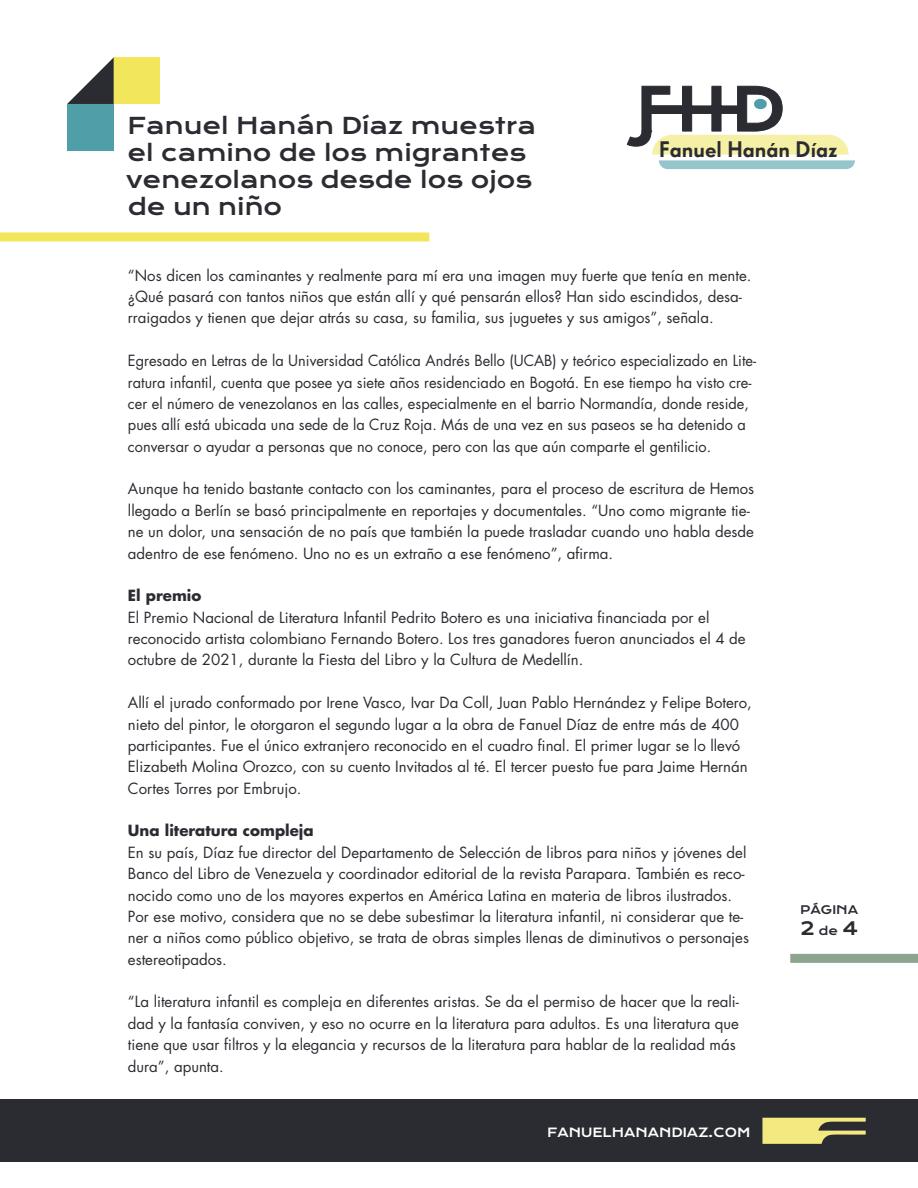
<style>
.page{position:relative;width:918px;height:1188px;background:#fff}
.page>*{position:absolute;margin:0;border:0;box-sizing:border-box;transform-origin:0 0}
.t1{font:22.5px/27px "Krona One";color:#2b2c32}
.t2{font:500 21.9px "Super Grotesk A";color:#2b2c32}
.t3{font:18px "Krona One";color:#2b2c32}
.t4{font:15px/21.3px "Futura Std";color:#2b2c32}
.t5{font:700 15px "Futura Std";color:#2b2c32}
.t6{font:12.3px "Krona One";color:#fff}
.t7{font:11.55px "Krona One";color:#2b2c32}
.s1{font-size:11.55px}
</style>
<div class="page">
<div style="left:0;top:1100px;width:918px;height:62px;background:#2b2c32"></div>
<svg style="left:626px;top:85px;width:229px;height:84px"></svg>
<svg style="left:762px;top:1118px;width:104px;height:26px"></svg>
<div style="left:790px;top:954px;width:128px;height:9px;background:#8ba58e"></div>
<div style="left:67px;top:104px;width:47px;height:47px;background:#509fa8"></div>
<div style="left:114px;top:57px;width:46px;height:47px;background:#f2e65d"></div>
<svg style="left:67px;top:57px;width:47px;height:47px"></svg>
<div style="left:0;top:232px;width:429px;height:10px;background:#f2e65d"></div>
<p class="t1" style="left:126px;top:112px;width:412px">Fanuel Hanán Díaz muestra el camino de los migrantes venezolanos desde los ojos de un niño</p>
<p class="t2" style="left:659px;top:136px;width:180px">Fanuel Hanán Díaz</p>
<p class="t4" style="left:128px;top:265px;width:625px">“Nos dicen los caminantes y realmente para mí era una imagen muy fuerte que tenía en mente. ¿Qué pasará con tantos niños que están allí y qué pensarán ellos? Han sido escindidos, desa&shy;rraigados y tienen que dejar atrás su casa, su familia, sus juguetes y sus amigos”, señala.</p>
<p class="t4" style="left:128px;top:350px;width:630px">Egresado en Letras de la Universidad Católica Andrés Bello (UCAB) y teórico especializado en Lite&shy;ratura infantil, cuenta que posee ya siete años residenciado en Bogotá. En ese tiempo ha visto cre&shy;cer el número de venezolanos en las calles, especialmente en el barrio Normandía, donde reside, pues allí está ubicada una sede de la Cruz Roja. Más de una vez en sus paseos se ha detenido a conversar o ayudar a personas que no conoce, pero con las que aún comparte el gentilicio.</p>
<p class="t4" style="left:128px;top:478px;width:628px">Aunque ha tenido bastante contacto con los caminantes, para el proceso de escritura de Hemos llegado a Berlín se basó principalmente en reportajes y documentales. “Uno como migrante tie&shy;ne un dolor, una sensación de no país que también la puede trasladar cuando uno habla desde adentro de ese fenómeno. Uno no es un extraño a ese fenómeno”, afirma.</p>
<p class="t5" style="left:128px;top:586px;width:75px">El premio</p>
<p class="t4" style="left:128px;top:607px;width:619px">El Premio Nacional de Literatura Infantil Pedrito Botero es una iniciativa financiada por el reconocido artista colombiano Fernando Botero. Los tres ganadores fueron anunciados el 4 de octubre de 2021, durante la Fiesta del Libro y la Cultura de Medellín.</p>
<p class="t4" style="left:128px;top:692px;width:625px">Allí el jurado conformado por Irene Vasco, Ivar Da Coll, Juan Pablo Hernández y Felipe Botero, nieto del pintor, le otorgaron el segundo lugar a la obra de Fanuel Díaz de entre más de 400 participantes. Fue el único extranjero reconocido en el cuadro final. El primer lugar se lo llevó Elizabeth Molina Orozco, con su cuento Invitados al té. El tercer puesto fue para Jaime Hernán Cortes Torres por Embrujo.</p>
<p class="t5" style="left:128px;top:821px;width:187px">Una literatura compleja</p>
<p class="t4" style="left:128px;top:842px;width:623px">En su país, Díaz fue director del Departamento de Selección de libros para niños y jóvenes del Banco del Libro de Venezuela y coordinador editorial de la revista Parapara. También es reco&shy;nocido como uno de los mayores expertos en América Latina en materia de libros ilustrados.<br>Por ese motivo, considera que no se debe subestimar la literatura infantil, ni considerar que te&shy;ner a niños como público objetivo, se trata de obras simples llenas de diminutivos o personajes estereotipados.</p>
<p class="t4" style="left:128px;top:991px;width:613px">“La literatura infantil es compleja en diferentes aristas. Se da el permiso de hacer que la reali&shy;dad y la fantasía conviven, y eso no ocurre en la literatura para adultos. Es una literatura que tiene que usar filtros y la elegancia y recursos de la literatura para hablar de la realidad más dura”, apunta.</p>
<p class="t6" style="left:547px;top:1125px;width:205px">FANUELHANANDIAZ.COM</p>
<p class="t7" style="left:800px;top:902px;width:60px">PÁGINA</p>
<p class="t3" style="left:800px;top:917px;width:60px">2<span class="s1">de</span>4</p>
</div>
